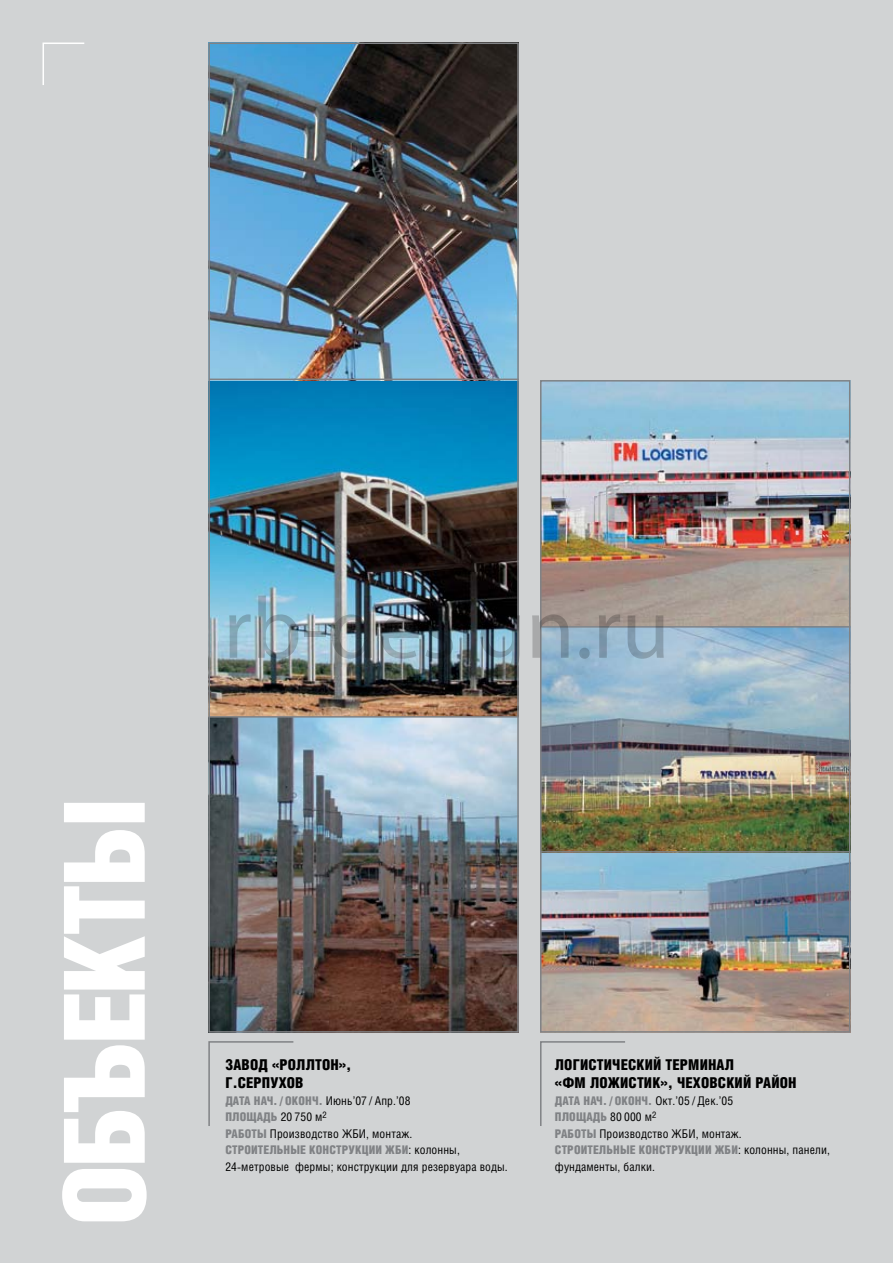
<style>
.page{position:relative;width:893px;height:1263px;background:#d1d3d4}
.page>*{position:absolute;margin:0;border:0;box-sizing:border-box;transform-origin:0 0}
.t1{font:900 112.5px "Helios Cond";letter-spacing:-.03em;color:#fff}
.t2{font:87.6px "Myriad Pro";color:rgb(0 0 0/.2)}
.t3{font:900 15px/18px "Helios Cond";letter-spacing:.01em;color:#000}
.t4{font:12px/16.5px "Helios Cond";letter-spacing:.01em;color:#000}
.s1{font-weight:900;color:#808285}
</style>
<div class="page">
<img style="left:211px;top:46px;width:305px;height:984px">
<img style="left:543px;top:628px;width:304px;height:402px">
<img style="left:543px;top:383px;width:304px;height:243px">
<svg style="left:42px;top:42px;width:43px;height:43px"></svg>
<svg style="left:208px;top:1041px;width:86px;height:85px"></svg>
<svg style="left:540px;top:1041px;width:85px;height:85px"></svg>
<div style="left:540px;top:380px;width:310px;height:653px;border:2px solid #808285"></div>
<div style="left:208px;top:43px;width:311px;height:990px;border:2px solid #808285"></div>
<hr style="left:540px;top:626px;width:310px;height:2px;background:#808285">
<hr style="left:540px;top:851px;width:310px;height:2px;background:#808285">
<hr style="left:208px;top:716px;width:311px;height:2px;background:#808285">
<hr style="left:209px;top:379px;width:310px;height:1px;background:#808285">
<h1 class="t1" style="left:40px;top:1226px;width:430px;rotate:-90deg">объекты</h1>
<h2 class="t2" style="left:223px;top:574px;width:448px">rb-design.ru</h2>
<p class="t3" style="left:225px;top:1056px;width:127px">Завод «Роллтон», г.Серпухов</p>
<p class="t4" style="left:225px;top:1092px;width:284px"><span class="s1">Дата нач. / оконч.</span> Июнь’07 / Апр.’08<br><span class="s1">площадь</span> 20 750 м<sup>2<br></sup><span class="s1">Работы</span> Производство ЖБИ, монтаж.<br><span class="s1">Строительные конструкции ЖБИ</span>: колонны, 24-метровые фермы; конструкции для резервуара воды.</p>
<p class="t3" style="left:555px;top:1056px;width:243px">Логистический терминал<br>«ФМ Ложистик», Чеховский район</p>
<p class="t4" style="left:555px;top:1092px;width:277px"><span class="s1">Дата нач. / оконч.</span> Окт.’05 / Дек.’05<br><span class="s1">площадь</span> 80 000 м<sup>2<br></sup><span class="s1">Работы</span> Производство ЖБИ, монтаж.<br><span class="s1">Строительные конструкции ЖБИ</span>: колонны, панели, фундаменты, балки.</p>
</div>
